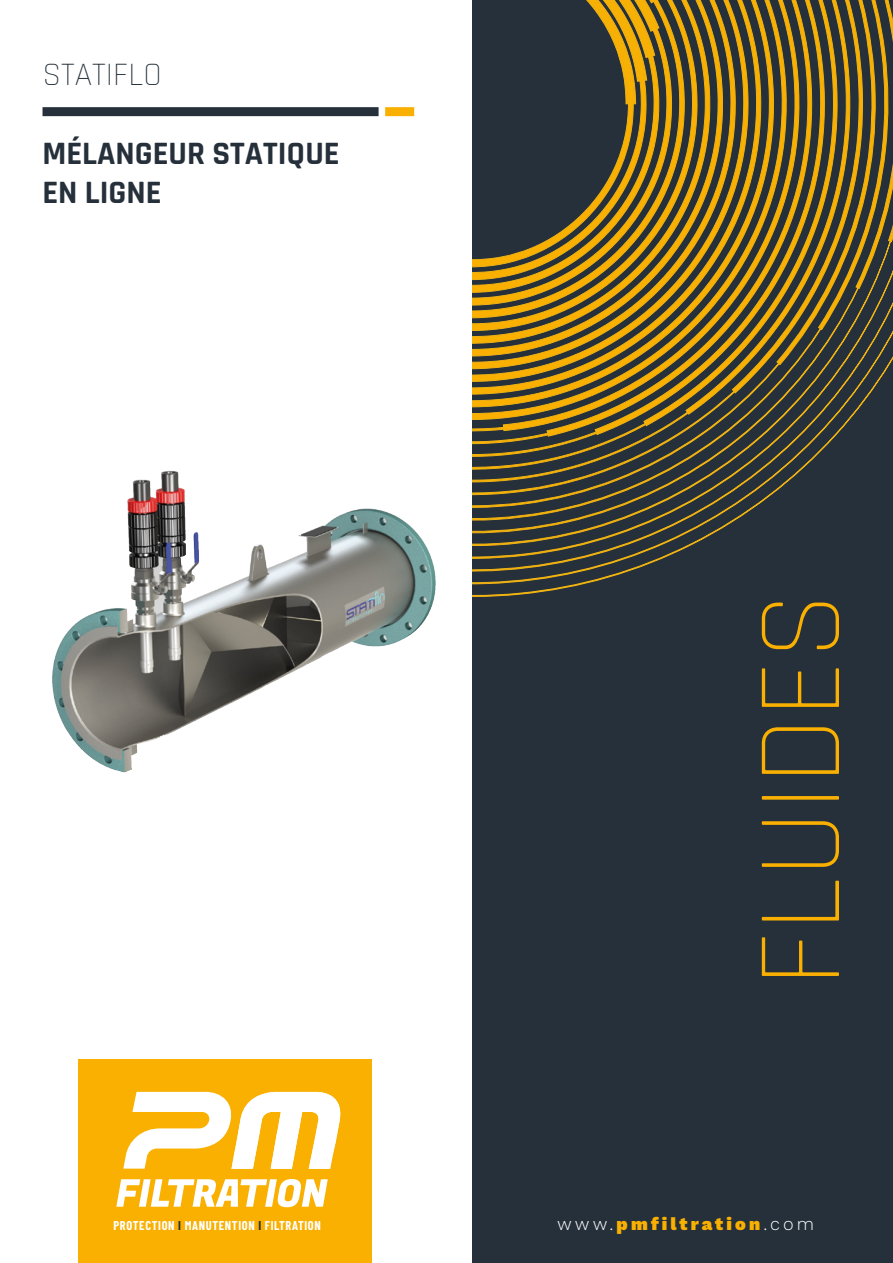
<style>
.page{position:relative;width:893px;height:1263px;background:#fff}
.page>*{position:absolute;margin:0;border:0;box-sizing:border-box;transform-origin:0 0}
.t1{font:300 120px "Rajdhani";color:#f9b000}
.t2{font:700 33px/39px "Rajdhani";color:#25303b}
.t3{font:300 33px "Rajdhani";color:#25303b}
.t4{font:900 18px "Work Sans";letter-spacing:.175em;color:#f9b000}
.t5{font:700 12.45px "Barlow Condensed";letter-spacing:.05em;color:#fff}
.s1{color:#25303b}
.s2{font-weight:300;color:#fff}
</style>
<div class="page">
<svg style="left:472px;top:267px;width:421px;height:996px;background:#323837"></svg>
<svg style="left:472px;top:0;width:421px;height:267px;background:#64562b"></svg>
<div style="left:79px;top:1059px;width:293px;height:204px;background:#f9b000"></div>
<svg style="left:116px;top:1179px;width:212px;height:28px"></svg>
<svg style="left:123px;top:1091px;width:218px;height:78px"></svg>
<div style="left:0;top:346px;width:473px;height:567px;background:#000;opacity:.06"></div>
<div style="left:43px;top:107px;width:336px;height:9px;background:#25303b"></div>
<div style="left:385px;top:107px;width:29px;height:9px;background:#f9b000"></div>
<h2 class="t3" style="left:43px;top:56px;width:121px">STATIFLO</h2>
<h2 class="t2" style="left:43px;top:135px;width:299px">MÉLANGEUR STATIQUE<br>EN LIGNE</h2>
<h1 class="t1" style="left:734px;top:987px;width:396px;rotate:-90deg">FLUIDES</h1>
<p class="t5" style="left:113px;top:1217px;width:209px">PROTECTION <span class="s1">I</span> MANUTENTION <span class="s1">I</span> FILTRATION</p>
<h3 class="t4" style="left:557px;top:1214px;width:259px"><span class="s2">www.</span>pmfiltration<span class="s2">.com</span></h3>
</div>
